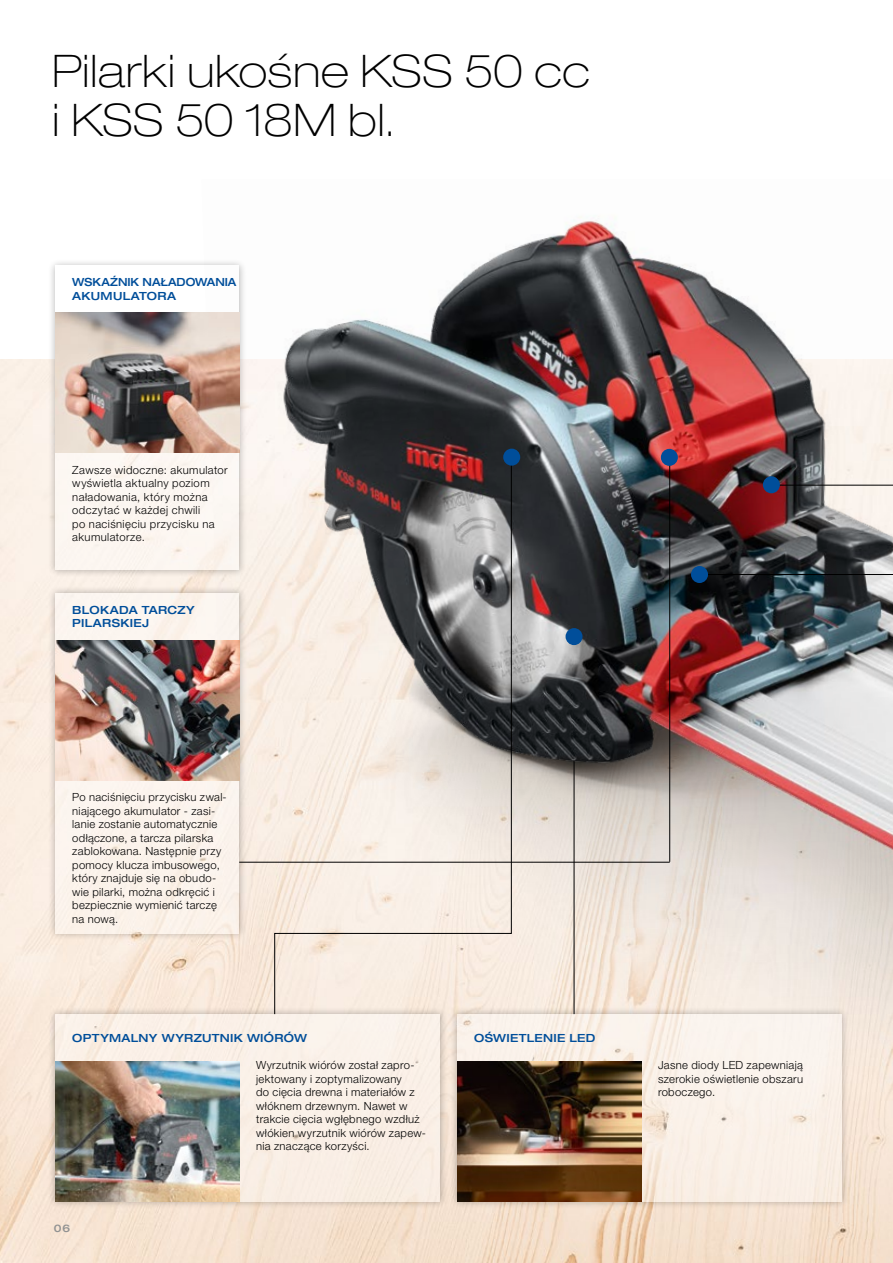
<style>
.page{position:relative;width:893px;height:1263px;background:#fff}
.page>*{position:absolute;margin:0;border:0;box-sizing:border-box;transform-origin:0 0}
.t1{font:100 expanded 45px/48.9px "Helvetica Neue LT Pro";letter-spacing:.015em;color:#000}
.t2{font:300 11.25px/13.5px "Helvetica Neue LT Pro";letter-spacing:.025em;color:#000}
.t3{font:500 expanded 11.25px/13.5px "Helvetica Neue LT Pro";letter-spacing:.025em;color:#004e9a}
.t4{font:500 expanded 11.25px/13.5px "Helvetica Neue LT Pro";letter-spacing:.005em;color:#004e9a;scale:.95 1}
.t5{font:500 expanded 10.5px "Helvetica Neue LT Pro";color:#919292}
</style>
<div class="page">
<img style="left:0;top:359px;width:201px;height:904px">
<img style="left:201px;top:216px;width:692px;height:1047px">
<svg style="left:274px;top:456px;width:238px;height:559px;background:#cac2bb"></svg>
<svg style="left:771px;top:484px;width:122px;height:531px;background:#b5b0af"></svg>
<hr style="left:699px;top:574px;width:194px;height:1px;background:#000">
<hr style="left:239px;top:862px;width:431px;height:1px;background:#000">
<hr style="left:669px;top:459px;width:1px;height:403px;background:#000">
<div style="left:48px;top:258px;width:199px;height:320px;background:#000;opacity:.7"></div>
<div style="left:55px;top:266px;width:184px;height:304px;background:linear-gradient(to right,#fbf7f3,#fbf7f4)"></div>
<div style="left:48px;top:1006px;width:400px;height:203px;background:#000;opacity:.7"></div>
<div style="left:55px;top:1014px;width:385px;height:187px;background:#faf0e7"></div>
<img style="left:55px;top:313px;width:184px;height:140px">
<img style="left:55px;top:1061px;width:184px;height:140px">
<div style="left:449px;top:1006px;width:400px;height:203px;background:#000;opacity:.7"></div>
<div style="left:457px;top:1014px;width:385px;height:187px;background:#faf1e9"></div>
<div style="left:48px;top:585px;width:199px;height:356px;background:#000;opacity:.7"></div>
<div style="left:55px;top:593px;width:184px;height:340px;background:#fbf4ec"></div>
<img style="left:55px;top:640px;width:184px;height:140px">
<img style="left:457px;top:1061px;width:184px;height:140px">
<div style="left:503px;top:449px;width:17px;height:17px;background:#004e9a;border-radius:50%"></div>
<div style="left:763px;top:476px;width:17px;height:17px;background:#004e9a;border-radius:50%"></div>
<div style="left:691px;top:566px;width:17px;height:17px;background:#004e9a;border-radius:50%"></div>
<div style="left:566px;top:628px;width:17px;height:17px;background:#004e9a;border-radius:50%"></div>
<div style="left:661px;top:449px;width:17px;height:17px;background:#004e9a;border-radius:50%"></div>
<h1 class="t1" style="left:52px;top:46px;width:539px">Pilarki ukośne KSS 50 cc i KSS 50 18M bl.</h1>
<p class="t4" style="left:72px;top:275px;width:174px">WSKAŹNIK NAŁADOWANIA<br>AKUMULATORA</p>
<p class="t2" style="left:72px;top:463px;width:157px">Zawsze widoczne: akumulator wyświetla aktualny poziom naładowania, który można odczytać w każdej chwili<br>po naciśnięciu przycisku na akumulatorze.</p>
<p class="t3" style="left:72px;top:603px;width:124px">BLOKADA TARCZY<br>PILARSKIEJ</p>
<p class="t2" style="left:72px;top:790px;width:156px">Po naciśnięciu przycisku zwal&shy;niającego akumulator - zasi&shy;lanie zostanie automatycznie odłączone, a tarcza pilarska zablokowana. Następnie przy pomocy klucza imbusowego, który znajduje się na obudo&shy;wie pilarki, można odkręcić i bezpiecznie wymienić tarczę na nową.</p>
<p class="t3" style="left:72px;top:1030px;width:236px">OPTYMALNY WYRZUTNIK WIÓRÓW</p>
<p class="t2" style="left:256px;top:1058px;width:171px">Wyrzutnik wiórów został zapro&shy;jektowany i zoptymalizowany<br>do cięcia drewna i materiałów z włó knem drzewnym. Nawet w trakcie cięcia wgłębnego wzdłuż włókien wyrzutnik wiórów zapew&shy;nia znaczące korzyści.</p>
<p class="t5" style="left:54px;top:1222px;width:18px">06</p>
<p class="t3" style="left:474px;top:1030px;width:123px">OŚWIETLENIE LED</p>
<p class="t2" style="left:658px;top:1058px;width:147px;text-align:justify">Jasne diody LED zapewniają szerokie oświetlenie obszaru roboczego.</p>
</div>
